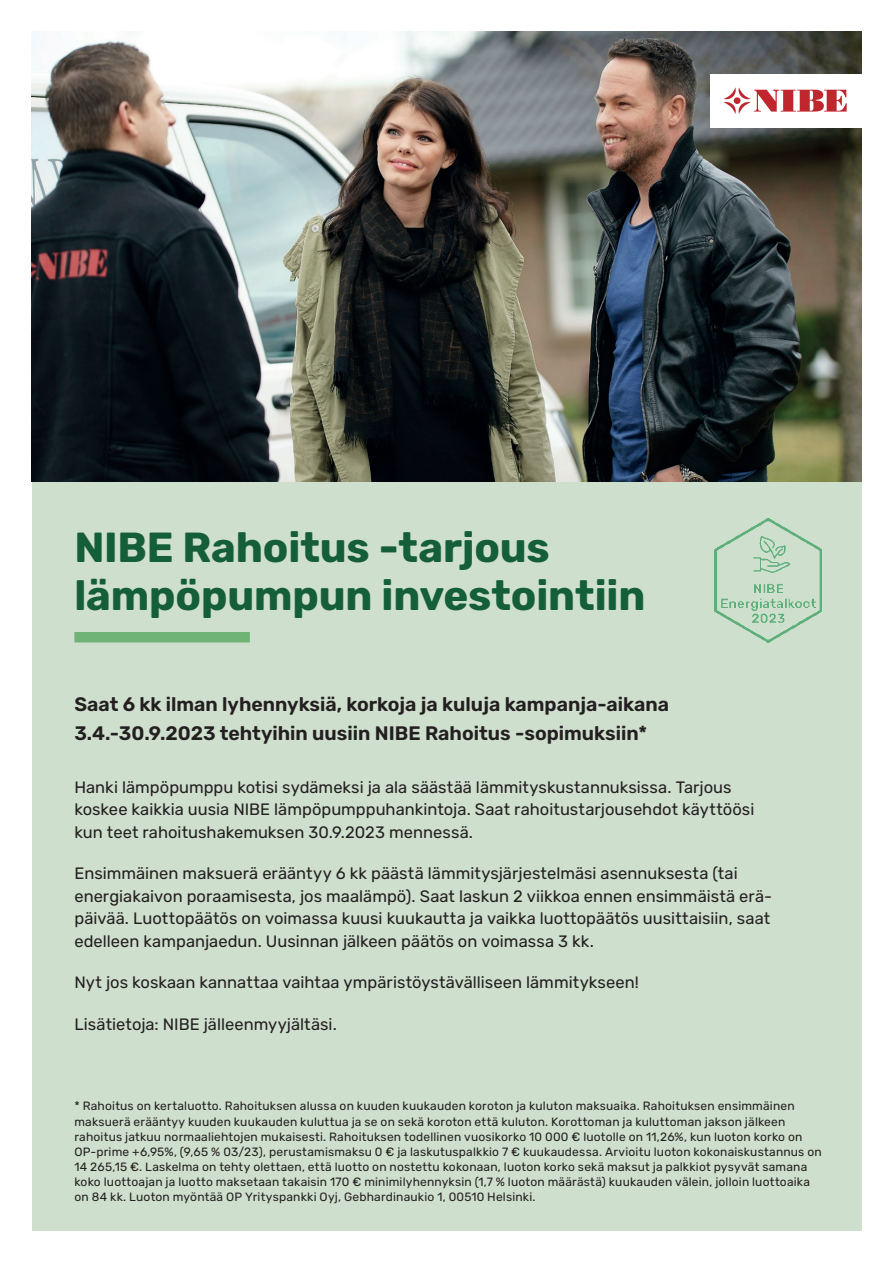
<style>
.page{position:relative;width:893px;height:1263px;background:#fff}
.page>*{position:absolute;margin:0;border:0;box-sizing:border-box;transform-origin:0 0}
.Heading_28_pt_Bold{font:700 42px/48px "Rubik";letter-spacing:-.005em;color:#155e3a}
.t1{font:600 19.5px/28.5px "Rubik";color:#231f20}
.Body_copy{font:16.5px/22.5px "Rubik";color:#231f20}
.Body_copy-2{font:12px/15px "Rubik";letter-spacing:.015em;color:#231f20}
</style>
<div class="page">
<div style="left:32px;top:310px;width:829px;height:920px;background:#cfdfcd"></div>
<img style="left:32px;top:32px;width:829px;height:450px">
<div style="left:710px;top:74px;width:183px;height:53px;background:#fff"></div>
<svg style="left:723px;top:87px;width:124px;height:27px"></svg>
<div style="left:74px;top:632px;width:176px;height:10px;background:#70b376"></div>
<img style="left:714px;top:519px;width:108px;height:123px">
<p class="Heading_28_pt_Bold" style="left:74px;top:525px;width:572px">NIBE Rahoitus -tarjous lämpöpumpun investointiin</p>
<p class="t1" style="left:74px;top:691px;width:596px">Saat 6 kk ilman lyhennyksiä, korkoja ja kuluja kampanja-aikana<br>3.4.-30.9.2023 tehtyihin uusiin NIBE Rahoitus -sopimuksiin*</p>
<p class="Body_copy" style="left:74px;top:776px;width:681px">Hanki lämpöpumppu kotisi sydämeksi ja ala säästää lämmityskustannuksissa. Tarjous koskee kaikkia uusia NIBE lämpöpumppuhankintoja. Saat rahoitustarjousehdot käyttöösi kun teet rahoitushakemuksen 30.9.2023 mennessä.</p>
<p class="Body_copy" style="left:74px;top:863px;width:699px">Ensimmäinen maksuerä erääntyy 6 kk päästä lämmitysjärjestelmäsi asennuksesta (tai energiakaivon poraamisesta, jos maalämpö). Saat laskun 2 viikkoa ennen ensimmäistä erä&shy;päivää. Luottopäätös on voimassa kuusi kuukautta ja vaikka luottopäätös uusittaisiin, saat edelleen kampanjaedun. Uusinnan jälkeen päätös on voimassa 3 kk.</p>
<p class="Body_copy" style="left:74px;top:972px;width:566px">Nyt jos koskaan kannattaa vaihtaa ympäristöystävälliseen lämmitykseen!</p>
<p class="Body_copy" style="left:74px;top:1013px;width:264px">Lisätietoja: NIBE jälleenmyyjältäsi.</p>
<p class="Body_copy-2" style="left:74px;top:1099px;width:749px">* Rahoitus on kertaluotto. Rahoituksen alussa on kuuden kuukauden koroton ja kuluton maksuaika. Rahoituksen ensimmäinen maksuerä erääntyy kuuden kuukauden kuluttua ja se on sekä koroton että kuluton. Korottoman ja kuluttoman jakson jälkeen rahoitus jatkuu normaaliehtojen mukaisesti. Rahoituksen todellinen vuosikorko 10 000 € luotolle on 11,26%, kun luoton korko on OP-prime +6,95%, (9,65 % 03/23), perustamismaksu 0 € ja laskutuspalkkio 7 € kuukaudessa. Arvioitu luoton kokonaiskustannus on 14 265,15 €. Laskelma on tehty olettaen, että luotto on nostettu kokonaan, luoton korko sekä maksut ja palkkiot pysyvät samana koko luottoajan ja luotto maksetaan takaisin 170 € minimilyhennyksin (1,7 % luoton määrästä) kuukauden välein, jolloin luottoaika on 84 kk. Luoton myöntää OP Yrityspankki Oyj, Gebhardinaukio 1, 00510 Helsinki.</p>
</div>
